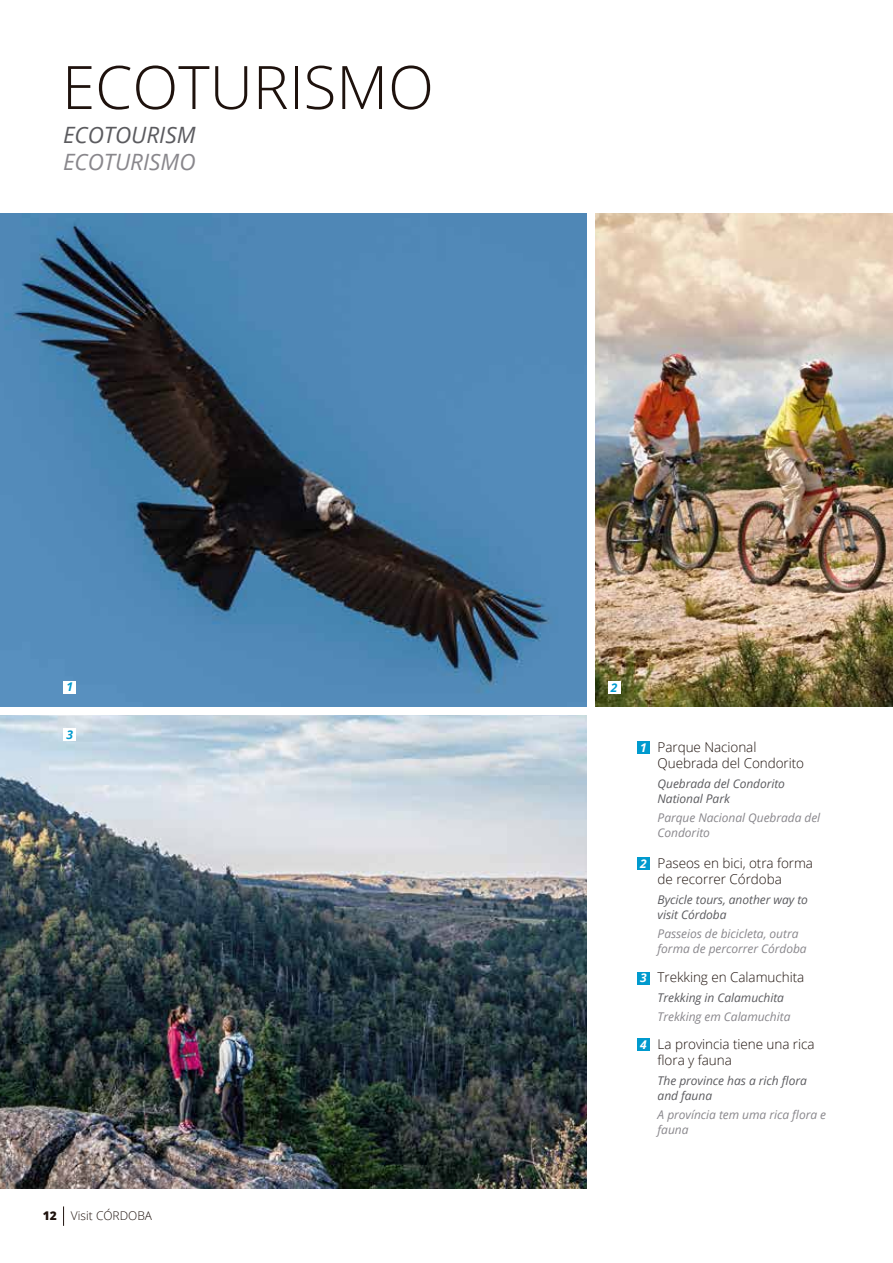
<style>
.page{position:relative;width:893px;height:1263px;background:#fff}
.page>*{position:absolute;margin:0;border:0;box-sizing:border-box;transform-origin:0 0}
.t1{font:300 60px "Open Sans";color:#1e120d}
.t2{font:italic 22.5px "Open Sans";color:#5b5b5f}
.t3{font:italic 22.5px "Open Sans";color:#89878c}
.t4{font:300 13.5px/16.5px "Open Sans";letter-spacing:-.005em;color:#1e120d}
.t5{font:italic 12px/15px "Open Sans";letter-spacing:-.005em;color:#89878c}
.t6{font:italic 12px/15px "Open Sans";letter-spacing:-.005em;color:#5b5b5f}
.t7{font:300 12px "Open Sans";color:#1e120d}
.t8{font:italic 700 12px "Open Sans";color:#fff}
.t9{font:italic 700 12px "Open Sans";color:#009ace}
.s1{font-weight:800}
</style>
<div class="page">
<svg style="left:63px;top:1206px;width:1px;height:20px"></svg>
<div style="left:637px;top:857px;width:13px;height:13px;background:#009ace"></div>
<div style="left:637px;top:972px;width:13px;height:12px;background:#009ace"></div>
<div style="left:637px;top:742px;width:13px;height:12px;background:#009ace"></div>
<div style="left:637px;top:1038px;width:13px;height:13px;background:#009ace"></div>
<img style="left:0;top:213px;width:587px;height:493px">
<img style="left:0;top:715px;width:587px;height:473px">
<img style="left:595px;top:213px;width:298px;height:493px">
<div style="left:64px;top:681px;width:12px;height:12px;background:#fff"></div>
<div style="left:64px;top:728px;width:12px;height:13px;background:#fff"></div>
<div style="left:608px;top:681px;width:13px;height:13px;background:#fff"></div>
<h1 class="t1" style="left:62px;top:46px;width:373px">ECOTURISMO</h1>
<h2 class="t2" style="left:63px;top:119px;width:134px">ECOTOURISM</h2>
<h2 class="t3" style="left:63px;top:146px;width:134px">ECOTURISMO</h2>
<p class="t9" style="left:66px;top:678px;width:8px">1</p>
<p class="t9" style="left:66px;top:726px;width:8px">3</p>
<p class="t7" style="left:43px;top:1208px;width:111px"><span class="s1">12</span> Visit CÓRDOBA</p>
<p class="t9" style="left:611px;top:679px;width:8px">2</p>
<p class="t8" style="left:640px;top:739px;width:8px">1</p>
<p class="t8" style="left:640px;top:855px;width:8px">2</p>
<p class="t4" style="left:658px;top:738px;width:148px">Parque Nacional<br>Quebrada del Condorito</p>
<p class="t6" style="left:658px;top:776px;width:129px">Quebrada del Condorito<br>National Park</p>
<p class="t5" style="left:658px;top:810px;width:164px">Parque Nacional Quebrada del<br>Condorito</p>
<p class="t4" style="left:658px;top:854px;width:157px">Paseos en bici, otra forma de recorrer Córdoba</p>
<p class="t6" style="left:658px;top:891px;width:152px">Bycicle tours, another way to visit Córdoba</p>
<p class="t5" style="left:658px;top:926px;width:151px">Passeios de bicicleta, outra forma de percorrer Córdoba</p>
<p class="t8" style="left:640px;top:969px;width:8px">3</p>
<p class="t4" style="left:658px;top:968px;width:148px">Trekking en Calamuchita</p>
<p class="t6" style="left:658px;top:989px;width:128px">Trekking in Calamuchita</p>
<p class="t5" style="left:658px;top:1009px;width:134px">Trekking em Calamuchita</p>
<p class="t8" style="left:640px;top:1036px;width:8px">4</p>
<p class="t4" style="left:658px;top:1035px;width:158px">La provincia tiene una rica flora y fauna</p>
<p class="t6" style="left:658px;top:1072px;width:151px">The province has a rich flora and fauna</p>
<p class="t5" style="left:658px;top:1107px;width:170px">A província tem uma rica flora e fauna</p>
</div>
